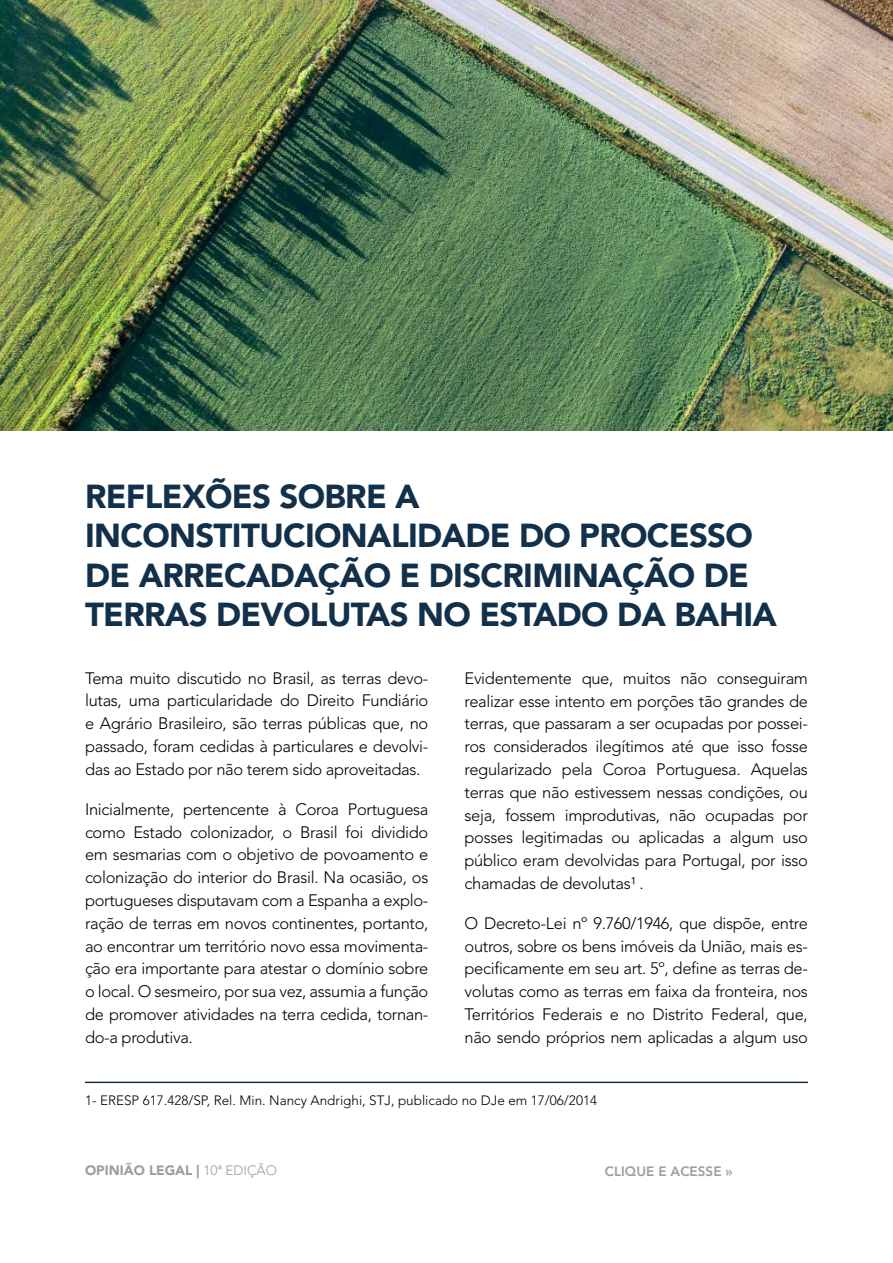
<style>
.page{position:relative;width:893px;height:1263px;background:#fff}
.page>*{position:absolute;margin:0;border:0;box-sizing:border-box;transform-origin:0 0}
.t1{font:900 33px/39.6px "Avenir LT Std";letter-spacing:-.02em;color:#12304a}
.t2{font:300 16.5px/22.8px "Avenir LT Std";letter-spacing:-.02em;color:#000;text-align:justify}
.t3{font:300 13.5px "Avenir LT Std";color:#000}
.t4{font:900 13.5px "Avenir LT Std";color:#9d9d9c}
.t5{font:800 13.5px "Avenir LT Std";color:#9d9d9c}
.s1{font-weight:300}
</style>
<div class="page">
<img style="left:0;top:0;width:893px;height:430px">
<hr style="left:85px;top:1081px;width:723px;height:2px;background:#12304a">
<h1 class="t1" style="left:85px;top:476px;width:693px">REFLEXÕES SOBRE A<br>INCONSTITUCIONALIDADE DO PROCESSO<br>DE ARRECADAÇÃO E DISCRIMINAÇÃO DE<br>TERRAS DEVOLUTAS NO ESTADO DA BAHIA</h1>
<p class="t2" style="left:85px;top:667px;width:345px">Tema muito discutido no Brasil, as terras devo&shy;lutas, uma particularidade do Direito Fundiário e Agrário Brasileiro, são terras públicas que, no passado, foram cedidas à particulares e devolvi&shy;das ao Estado por não terem sido aproveitadas.</p>
<p class="t2" style="left:85px;top:798px;width:345px">Inicialmente, pertencente à Coroa Portuguesa como Estado colonizador, o Brasil foi dividido em sesmarias com o objetivo de povoamento e colonização do interior do Brasil. Na ocasião, os portugueses disputavam com a Espanha a explo&shy;ração de terras em novos continentes, portanto, ao encontrar um território novo essa movimenta&shy;ção era importante para atestar o domínio sobre o local. O sesmeiro, por sua vez, assumia a função de promover atividades na terra cedida, tornan&shy;do-a produtiva.</p>
<p class="t2" style="left:465px;top:667px;width:345px">Evidentemente que, muitos não conseguiram realizar esse intento em porções tão grandes de terras, que passaram a ser ocupadas por possei&shy;ros considerados ilegítimos até que isso fosse regularizado pela Coroa Portuguesa. Aquelas terras que não estivessem nessas condições, ou seja, fossem improdutivas, não ocupadas por posses legitimadas ou aplicadas a algum uso público eram devolvidas para Portugal, por isso chamadas de devolutas1 .</p>
<p class="t2" style="left:465px;top:912px;width:345px">O Decreto-Lei nº 9.760/1946, que dispõe, entre outros, sobre os bens imóveis da União, mais es&shy;pecificamente em seu art. 5º, define as terras de&shy;volutas como as terras em faixa da fronteira, nos Territórios Federais e no Distrito Federal, que, não sendo próprios nem aplicadas a algum uso</p>
<p class="t3" style="left:85px;top:1092px;width:513px">1- ERESP 617.428/SP, Rel. Min. Nancy Andrighi, STJ, publicado no DJe em 17/06/2014</p>
<p class="t4" style="left:85px;top:1162px;width:194px">OPINIÃO LEGAL | <span class="s1">10a EDIÇÃO</span></p>
<p class="t5" style="left:605px;top:1164px;width:129px">CLIQUE E ACESSE »</p>
</div>
